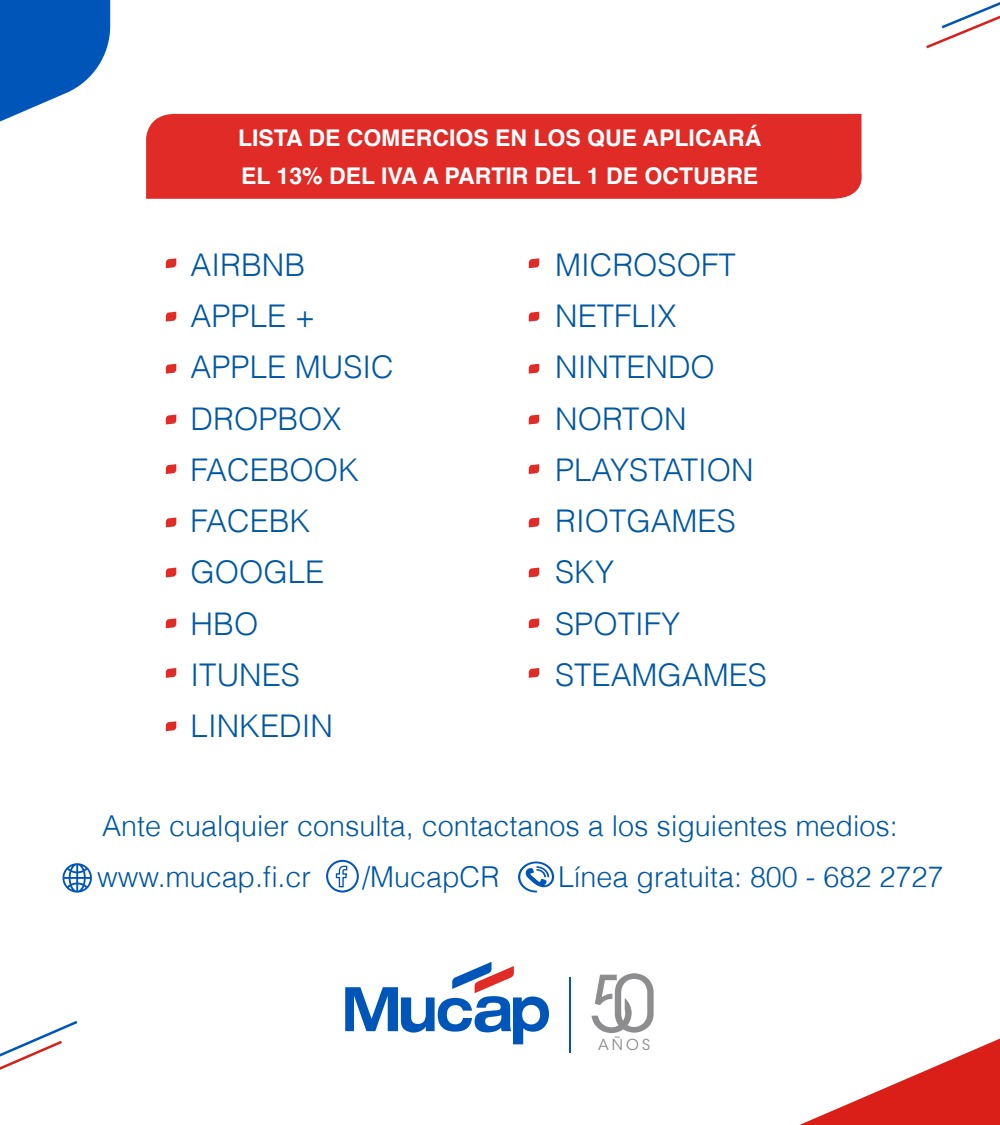
<style>
.page{position:relative;width:1000px;height:1125px;background:#fff}
.page>*{position:absolute;margin:0;border:0;box-sizing:border-box;transform-origin:0 0}
.t1{font:300 31.25px/51.2px "Helvetica";color:#0057a3}
.t2{font:300 28.75px/51px "Helvetica";color:#0057a3}
.t3{font:700 23px/37.8px "Helvetica";color:#fff}
.t4{font:15.12px "ITC Avant Garde Std";color:#8d8c8f}
</style>
<div class="page">
<svg style="left:518px;top:861px;width:36px;height:32px"></svg>
<svg style="left:335px;top:865px;width:13px;height:23px"></svg>
<div style="left:326px;top:860px;width:33px;height:33px;border:2px solid #0055b8;border-radius:50%"></div>
<svg style="left:62px;top:863px;width:30px;height:30px"></svg>
<svg style="left:345px;top:962px;width:204px;height:82px"></svg>
<svg style="left:591px;top:973px;width:63px;height:60px"></svg>
<hr style="left:570px;top:978px;width:1px;height:75px;background:#0055b8">
<svg style="left:0;top:0;width:110px;height:122px"></svg>
<svg style="left:799px;top:1038px;width:201px;height:87px"></svg>
<svg style="left:0;top:1020px;width:78px;height:50px"></svg>
<svg style="left:926px;top:2px;width:74px;height:47px"></svg>
<div style="left:146px;top:114px;width:716px;height:85px;background:#e12b27"></div>
<svg style="left:166px;top:258px;width:10px;height:10px"></svg>
<svg style="left:166px;top:312px;width:10px;height:10px"></svg>
<svg style="left:166px;top:364px;width:10px;height:10px"></svg>
<svg style="left:166px;top:415px;width:10px;height:9px"></svg>
<svg style="left:166px;top:464px;width:10px;height:10px"></svg>
<svg style="left:166px;top:518px;width:10px;height:9px"></svg>
<svg style="left:166px;top:568px;width:10px;height:9px"></svg>
<svg style="left:166px;top:618px;width:10px;height:10px"></svg>
<svg style="left:166px;top:668px;width:10px;height:10px"></svg>
<svg style="left:529px;top:258px;width:10px;height:10px"></svg>
<svg style="left:529px;top:312px;width:10px;height:10px"></svg>
<svg style="left:529px;top:364px;width:10px;height:10px"></svg>
<svg style="left:529px;top:415px;width:10px;height:9px"></svg>
<svg style="left:529px;top:464px;width:10px;height:10px"></svg>
<svg style="left:529px;top:518px;width:10px;height:9px"></svg>
<svg style="left:529px;top:568px;width:10px;height:9px"></svg>
<svg style="left:529px;top:618px;width:10px;height:10px"></svg>
<svg style="left:529px;top:668px;width:10px;height:10px"></svg>
<svg style="left:166px;top:721px;width:10px;height:10px"></svg>
<p class="t3" style="left:238px;top:119px;width:525px">LISTA DE COMERCIOS EN LOS QUE APLICARÁ<br>EL 13% DEL IVA A PARTIR DEL 1 DE OCTUBRE</p>
<p class="t1" style="left:191px;top:238px;width:205px">AIRBNB<br>APPLE +<br>APPLE MUSIC<br>DROPBOX<br>FACEBOOK<br>FACEBK<br>GOOGLE<br>HBO<br>ITUNES<br>LINKEDIN</p>
<p class="t1" style="left:555px;top:238px;width:213px">MICROSOFT<br>NETFLIX<br>NINTENDO<br>NORTON<br>PLAYSTATION<br>RIOTGAMES<br>SKY<br>SPOTIFY<br>STEAMGAMES</p>
<p class="t2" style="left:97px;top:799px;width:802px">Ante cualquier consulta, contactanos a los siguientes medios: www.mucap.fi.cr</p>
<p class="t2" style="left:362px;top:850px;width:139px">/MucapCR</p>
<p class="t2" style="left:558px;top:850px;width:387px">Línea gratuita: 800 - 682 2727</p>
<p class="t4" style="left:598px;top:1036px;width:53px">AÑOS</p>
</div>
